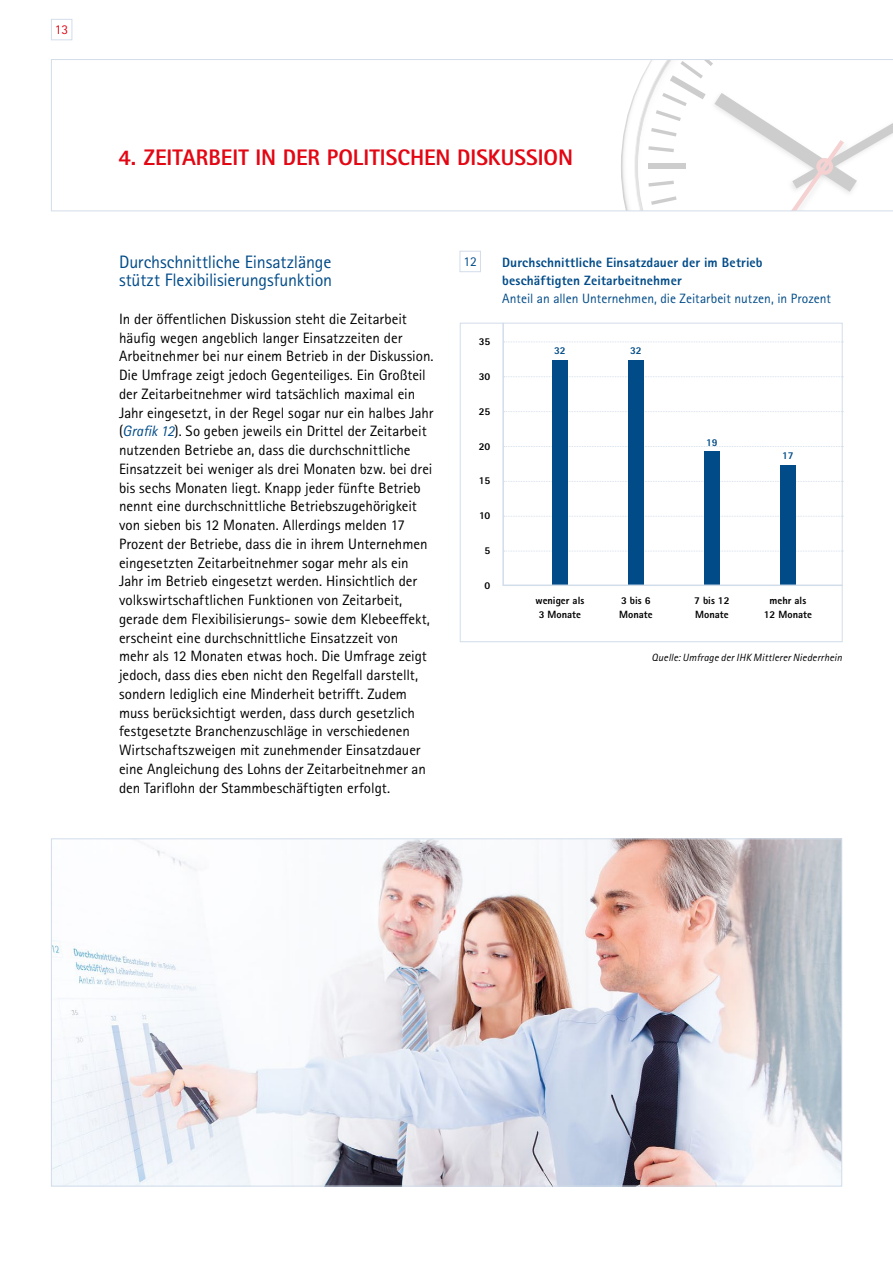
<style>
.page{position:relative;width:893px;height:1263px;background:#fff}
.page>*{position:absolute;margin:0;border:0;box-sizing:border-box;transform-origin:0 0}
.t1{font:800 22.5px "Rotis Sans Serif Pro";letter-spacing:-.005em;color:#e30613}
.t2{font:18px/18.8px "Rotis Sans Serif Pro";letter-spacing:-.01em;color:#004b88}
.t3{font:15px/18.8px "Rotis Sans Serif Pro";color:#000}
.t4{font:800 13.5px/18px "Rotis Sans Serif Pro";letter-spacing:.01em;color:#004b88}
.t5{font:13.5px "Rotis Sans Serif Pro";color:#004b88}
.t6{font:13.5px "Rotis Sans Serif Pro";color:#e30613}
.t7{font:800 10.5px/13.5px "Rotis Sans Serif Pro";color:#000;text-align:center}
.t8{font:italic 10.5px "Rotis Sans Serif Pro";letter-spacing:.01em;color:#000}
.t9{font:800 10.5px "Rotis Sans Serif Pro";color:#004b88}
.s1{font-style:italic;color:#004b88}
</style>
<div class="page">
<div style="left:51px;top:19px;width:21px;height:21px;border:1px solid #d2ddea"></div>
<svg style="left:51px;top:59px;width:842px;height:152px"></svg>
<img style="left:53px;top:840px;width:787px;height:344px">
<div style="left:460px;top:251px;width:21px;height:21px;border:1px solid #d2ddea"></div>
<svg style="left:502px;top:322px;width:342px;height:265px"></svg>
<p class="t6" style="left:55px;top:22px;width:15px">13</p>
<h1 class="t1" style="left:118px;top:143px;width:456px">4. ZEITARBEIT IN DER POLITISCHEN DISKUSSION</h1>
<p class="t2" style="left:119px;top:252px;width:215px">Durchschnittliche Einsatzlänge stützt Flexibilisierungsfunktion</p>
<p class="t3" style="left:119px;top:309px;width:316px">In der öffentlichen Diskussion steht die Zeitarbeit häufig wegen angeblich langer Einsatzzeiten der Arbeitnehmer bei nur einem Betrieb in der Diskussion.<br>Die Umfrage zeigt jedoch Gegenteiliges. Ein Großteil der Zeitarbeitnehmer wird tatsächlich maximal ein Jahr eingesetzt, in der Regel sogar nur ein halbes Jahr (<span class="s1">Grafik 12</span>). So geben jeweils ein Drittel der Zeitarbeit nutzenden Betriebe an, dass die durchschnittliche Einsatzzeit bei weniger als drei Monaten bzw. bei drei bis sechs Monaten liegt. Knapp jeder fünfte Betrieb nennt eine durchschnittliche Betriebszugehörigkeit von sieben bis 12 Monaten. Allerdings melden 17<br>Prozent der Betriebe, dass die in ihrem Unternehmen eingesetzten Zeitarbeitnehmer sogar mehr als ein Jahr im Betrieb eingesetzt werden. Hinsichtlich der volkswirtschaftlichen Funktionen von Zeitarbeit, gerade dem Flexibilisierungs- sowie dem Klebeeffekt, erscheint eine durchschnittliche Einsatzzeit von<br>mehr als 12 Monaten etwas hoch. Die Umfrage zeigt jedoch, dass dies eben nicht den Regelfall darstellt, sondern lediglich eine Minderheit betrifft. Zudem muss berücksichtigt werden, dass durch gesetzlich festgesetzte Branchenzuschläge in verschiedenen Wirtschaftszweigen mit zunehmender Einsatzdauer eine Angleichung des Lohns der Zeitarbeitnehmer an den Tariflohn der Stammbeschäftigten erfolgt.</p>
<p class="t5" style="left:463px;top:254px;width:15px">12</p>
<p class="t4" style="left:502px;top:253px;width:262px">Durchschnittliche Einsatzdauer der im Betrieb beschäftigten Zeitarbeitnehmer</p>
<p class="t5" style="left:502px;top:290px;width:330px">Anteil an allen Unternehmen, die Zeitarbeit nutzen, in Prozent</p>
<p class="t7" style="left:479px;top:334px;width:13px">35</p>
<p class="t7" style="left:479px;top:369px;width:13px">30</p>
<p class="t7" style="left:479px;top:404px;width:13px">25</p>
<p class="t7" style="left:479px;top:439px;width:13px">20</p>
<p class="t7" style="left:479px;top:474px;width:13px">15</p>
<p class="t7" style="left:479px;top:509px;width:13px">10</p>
<p class="t7" style="left:485px;top:544px;width:7px">5</p>
<p class="t7" style="left:485px;top:579px;width:7px">0</p>
<p class="t9" style="left:554px;top:344px;width:13px">32</p>
<p class="t9" style="left:630px;top:344px;width:13px">32</p>
<p class="t9" style="left:706px;top:435px;width:13px">19</p>
<p class="t9" style="left:782px;top:449px;width:13px">17</p>
<p class="t7" style="left:535px;top:594px;width:50px">weniger als<br>3 Monate</p>
<p class="t7" style="left:619px;top:594px;width:35px;text-align:left">3 bis 6<br>Monate</p>
<p class="t7" style="left:694px;top:594px;width:37px;text-align:left">7 bis 12<br>Monate</p>
<p class="t7" style="left:764px;top:594px;width:50px">mehr als<br>12 Monate</p>
<p class="t8" style="left:652px;top:652px;width:192px">Quelle: Umfrage der IHK Mittlerer Niederrhein</p>
</div>
